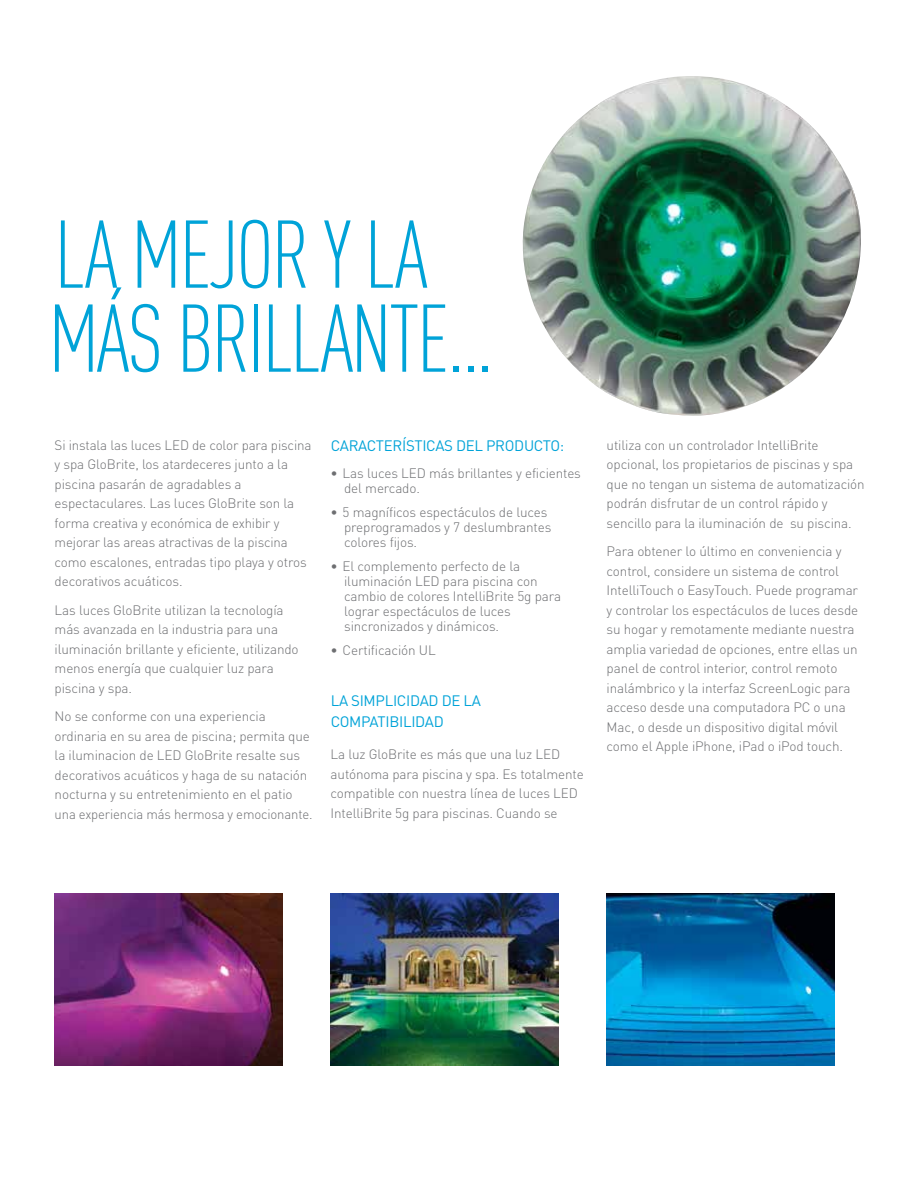
<style>
.page{position:relative;width:918px;height:1188px;background:#fff}
.page>*{position:absolute;margin:0;border:0;box-sizing:border-box;transform-origin:0 0}
.t1{font:300 condensed 94.5px/84px "DIN Pro";letter-spacing:-.03em;color:#00a3d8}
.t2{font:15px/21px "DIN Pro";letter-spacing:-.02em;color:#00a3d8}
.t3{font:300 13.5px/19.5px "DIN Pro";letter-spacing:-.01em;color:#6d6e71}
</style>
<div class="page">
<img style="left:331px;top:893px;width:227px;height:173px">
<img style="left:607px;top:893px;width:227px;height:173px">
<img style="left:522px;top:76px;width:339px;height:340px">
<img style="left:55px;top:893px;width:227px;height:173px">
<h1 class="t1" style="left:48px;top:207px;width:447px">LA MEJOR Y LA<br>MÁS BRILLANTE...</h1>
<p class="t3" style="left:55px;top:434px;width:259px">Si instala las luces LED de color para piscina y spa GloBrite, los atardeceres junto a la piscina pasarán de agradables a espectaculares. Las luces GloBrite son la forma creativa y económica de exhibir y mejorar las areas atractivas de la piscina como escalones, entradas tipo playa y otros decorativos acuáticos.</p>
<p class="t3" style="left:55px;top:599px;width:246px">Las luces GloBrite utilizan la tecnología más avanzada en la industria para una iluminación brillante y eficiente, utilizando menos energía que cualquier luz para piscina y spa.</p>
<p class="t3" style="left:55px;top:705px;width:260px">No se conforme con una experiencia ordinaria en su area de piscina; permita que la iluminacion de LED GloBrite resalte sus decorativos acuáticos y haga de su natación nocturna y su entretenimiento en el patio una experiencia más hermosa y emocionante.</p>
<p class="t2" style="left:331px;top:434px;width:235px">CARACTERÍSTICAS DEL PRODUCTO:</p>
<p class="t3" style="left:344px;top:465px;width:238px;line-height:15px;text-indent:-14px">• Las luces LED más brillantes y eficientes del mercado.</p>
<p class="t3" style="left:344px;top:504px;width:209px;line-height:15px;text-indent:-14px">• 5 magníficos espectáculos de luces preprogramados y 7 deslumbrantes colores fijos.</p>
<p class="t3" style="left:344px;top:558px;width:219px;line-height:15px;text-indent:-14px">• El complemento perfecto de la iluminación LED para piscina con cambio de colores IntelliBrite 5g para lograr espectáculos de luces sincronizados y dinámicos.</p>
<p class="t3" style="left:331px;top:640px;width:107px">• Certificación UL</p>
<p class="t2" style="left:331px;top:689px;width:152px">LA SIMPLICIDAD DE LA<br>COMPATIBILIDAD</p>
<p class="t3" style="left:331px;top:744px;width:255px">La luz GloBrite es más que una luz LED autónoma para piscina y spa. Es totalmente compatible con nuestra línea de luces LED IntelliBrite 5g para piscinas. Cuando se</p>
<p class="t3" style="left:607px;top:434px;width:260px">utiliza con un controlador IntelliBrite opcional, los propietarios de piscinas y spa que no tengan un sistema de automatización podrán disfrutar de un control rápido y sencillo para la iluminación de su piscina.</p>
<p class="t3" style="left:607px;top:540px;width:253px">Para obtener lo último en conveniencia y control, considere un sistema de control IntelliTouch o EasyTouch. Puede programar y controlar los espectáculos de luces desde su hogar y remotamente mediante nuestra amplia variedad de opciones, entre ellas un panel de control interior, control remoto inalámbrico y la interfaz ScreenLogic para acceso desde una computadora PC o una Mac, o desde un dispositivo digital móvil como el Apple iPhone, iPad o iPod touch.</p>
</div>
